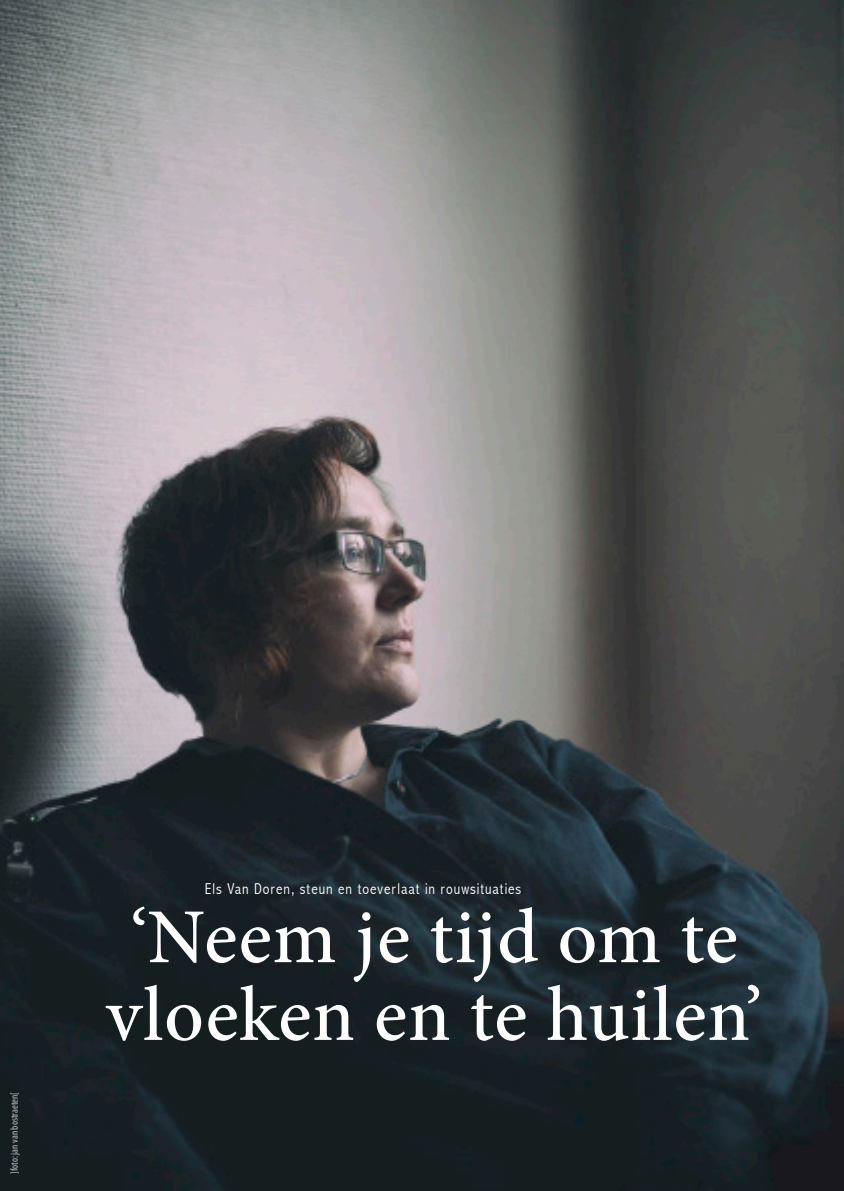
<style>
.page{position:relative;width:844px;height:1191px;background:#fff}
.page>*{position:absolute;margin:0;border:0;box-sizing:border-box;transform-origin:0 0}
.Titel_1C{font:500 77.7px/77.7px "Minion Pro";letter-spacing:.01em;color:#fff;text-align:center}
.Titel_4_A{font:300 condensed 15.75px "Abadi";letter-spacing:.06em;color:#fff}
.naam_bij_foto{font:condensed 10.5px "Myriad Pro";color:#bcbdc0}
</style>
<div class="page">
<img style="left:0;top:0;width:843px;height:1191px">
<p class="naam_bij_foto" style="left:9px;top:1173px;width:83px;rotate:-90deg">]foto: jan van bostraeten[</p>
<p class="Titel_4_A" style="left:205px;top:880px;width:318px">Els Van Doren, steun en toeverlaat in rouwsituaties</p>
<p class="Titel_1C" style="left:106px;top:898px;width:657px">‘Neem je tijd om te vloeken en te huilen’</p>
</div>
